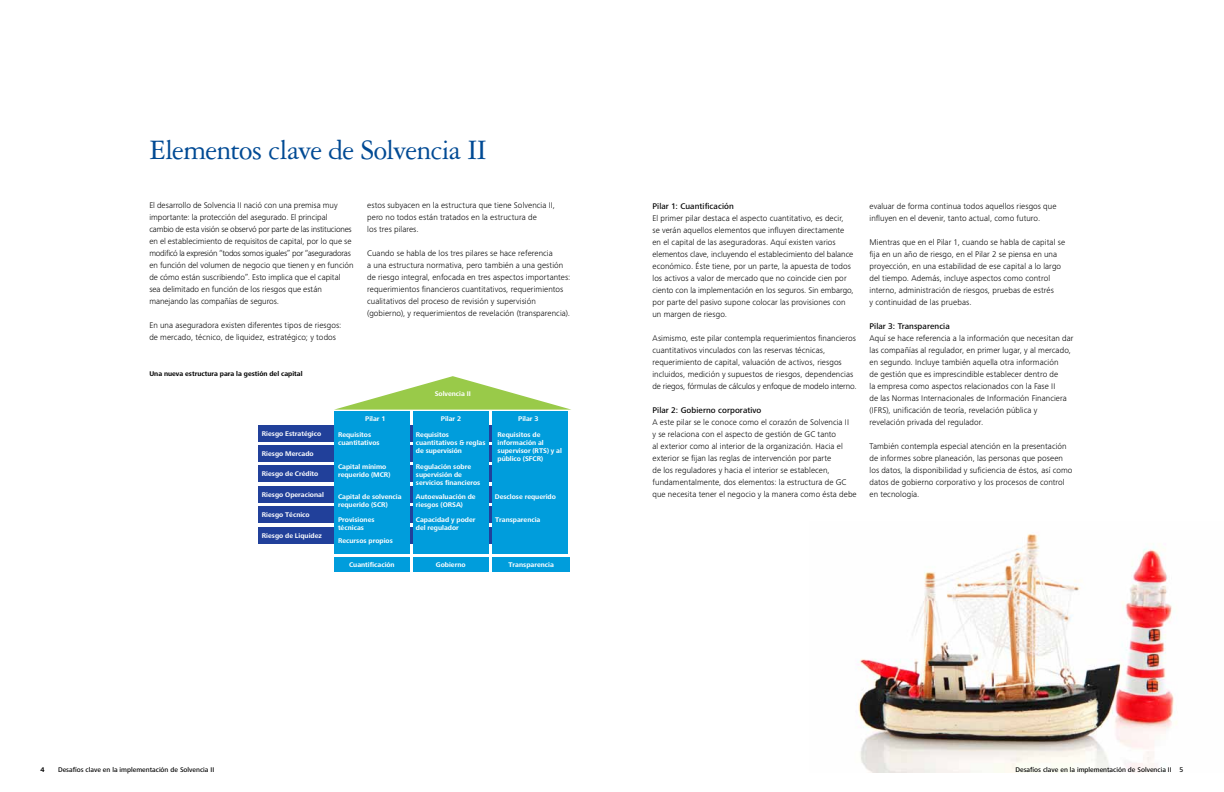
<style>
.page{position:relative;width:1224px;height:792px;background:#fff}
.page>*{position:absolute;margin:0;border:0;box-sizing:border-box;transform-origin:0 0}
.t1{font:30px "Garamond 3 LT Std";letter-spacing:-.03em;color:#004a94}
.t2{font:300 8.5px/12px "Frutiger Next Pro";letter-spacing:.005em;color:#000}
.t3{font:500 8.5px "Frutiger Next Pro";letter-spacing:.01em;color:#000}
.t4{font:700 7px/8px "Frutiger Next Pro";color:#fff}
.t5{font:500 7px "Frutiger Next Pro";color:#000}
.t6{font:700 7px "Frutiger Next Pro";color:#000}
</style>
<div class="page">
<div style="left:258px;top:425px;width:309px;height:16px;background:#21409a"></div>
<div style="left:258px;top:466px;width:309px;height:16px;background:#21409a"></div>
<div style="left:258px;top:486px;width:309px;height:17px;background:#21409a"></div>
<div style="left:258px;top:507px;width:309px;height:16px;background:#21409a"></div>
<div style="left:258px;top:527px;width:309px;height:16px;background:#21409a"></div>
<div style="left:258px;top:445px;width:309px;height:17px;background:#21409a"></div>
<img style="left:858px;top:534px;width:319px;height:238px">
<div style="left:334px;top:557px;width:76px;height:15px;background:#009ddc"></div>
<div style="left:413px;top:557px;width:76px;height:15px;background:#009ddc"></div>
<div style="left:492px;top:557px;width:78px;height:15px;background:#009ddc"></div>
<div style="left:334px;top:412px;width:76px;height:142px;background:#009ddc"></div>
<div style="left:413px;top:412px;width:76px;height:142px;background:#009ddc"></div>
<div style="left:492px;top:412px;width:76px;height:142px;background:#009ddc"></div>
<svg style="left:334px;top:376px;width:237px;height:34px"></svg>
<h1 class="t1" style="left:149px;top:133px;width:339px">Elementos clave de Solvencia II</h1>
<p class="t2" style="left:149px;top:199px;width:206px">El desarrollo de Solvencia II nació con una premisa muy importante: la protección del asegurado. El principal cambio de esta visión se observó por parte de las instituciones en el establecimiento de requisitos de capital, por lo que se modificó la expresión “todos somos iguales” por “aseguradoras en función del volumen de negocio que tienen y en función de cómo están suscribiendo”. Esto implica que el capital sea delimitado en función de los riesgos que están manejando las compañías de seguros.</p>
<p class="t2" style="left:149px;top:319px;width:194px">En una aseguradora existen diferentes tipos de riesgos: de mercado, técnico, de liquidez, estratégico; y todos</p>
<p class="t6" style="left:149px;top:370px;width:155px">Una nueva estructura para la gestión del capital</p>
<p class="t2" style="left:367px;top:199px;width:190px">estos subyacen en la estructura que tiene Solvencia II, pero no todos están tratados en la estructura de<br>los tres pilares.</p>
<p class="t2" style="left:367px;top:247px;width:205px">Cuando se habla de los tres pilares se hace referencia<br>a una estructura normativa, pero también a una gestión de riesgo integral, enfocada en tres aspectos importantes: requerimientos financieros cuantitativos, requerimientos cualitativos del proceso de revisión y supervisión (gobierno), y requerimientos de revelación (transparencia).</p>
<p class="t4" style="left:435px;top:390px;width:38px">Solvencia II</p>
<p class="t4" style="left:365px;top:414px;width:22px">Pilar 1</p>
<p class="t4" style="left:441px;top:414px;width:22px">Pilar 2</p>
<p class="t4" style="left:518px;top:414px;width:22px">Pilar 3</p>
<p class="t4" style="left:262px;top:429px;width:61px">Riesgo Estratégico</p>
<p class="t4" style="left:262px;top:470px;width:58px">Riesgo de Crédito</p>
<p class="t4" style="left:262px;top:491px;width:63px">Riesgo Operacional</p>
<p class="t4" style="left:262px;top:511px;width:49px">Riesgo Técnico</p>
<p class="t4" style="left:262px;top:531px;width:61px">Riesgo de Liquidez</p>
<p class="t4" style="left:262px;top:450px;width:53px">Riesgo Mercado</p>
<p class="t4" style="left:338px;top:430px;width:43px">Requisitos cuantitativos</p>
<p class="t4" style="left:416px;top:430px;width:71px">Requisitos cuantitativos &amp; reglas de supervisión</p>
<p class="t4" style="left:498px;top:430px;width:66px">Requisitos de información al supervisor (RTS) y al público (SFCR)</p>
<p class="t4" style="left:495px;top:493px;width:63px">Desclose requerido</p>
<p class="t4" style="left:495px;top:515px;width:47px">Transparencia</p>
<p class="t4" style="left:509px;top:561px;width:47px">Transparencia</p>
<p class="t4" style="left:416px;top:463px;width:66px">Regulación sobre supervisión de servicios financieros</p>
<p class="t4" style="left:416px;top:493px;width:61px">Autoevaluación de riesgos (ORSA)</p>
<p class="t4" style="left:416px;top:515px;width:61px">Capacidad y poder del regulador</p>
<p class="t4" style="left:338px;top:463px;width:54px">Capital mínimo requerido (MCR)</p>
<p class="t4" style="left:338px;top:493px;width:65px">Capital de solvencia requerido (SCR)</p>
<p class="t4" style="left:338px;top:515px;width:38px">Provisiones técnicas</p>
<p class="t4" style="left:338px;top:537px;width:56px">Recursos propios</p>
<p class="t4" style="left:349px;top:560px;width:47px">Cuantificación</p>
<p class="t4" style="left:436px;top:560px;width:31px">Gobierno</p>
<p class="t3" style="left:652px;top:201px;width:83px">Pilar 1: Cuantificación</p>
<p class="t2" style="left:652px;top:212px;width:203px">El primer pilar destaca el aspecto cuantitativo, es decir,<br>se verán aquellos elementos que influyen directamente en el capital de las aseguradoras. Aquí existen varios elementos clave, incluyendo el establecimiento del balance económico. Éste tiene, por un parte, la apuesta de todos los activos a valor de mercado que no coincide cien por ciento con la implementación en los seguros. Sin embargo, por parte del pasivo supone colocar las provisiones con un margen de riesgo.</p>
<p class="t2" style="left:652px;top:332px;width:206px">Asimismo, este pilar contempla requerimientos financieros cuantitativos vinculados con las reservas técnicas, requerimiento de capital, valuación de activos, riesgos incluidos, medición y supuestos de riesgos, dependencias de riegos, fórmulas de cálculos y enfoque de modelo interno.</p>
<p class="t3" style="left:652px;top:405px;width:110px">Pilar 2: Gobierno corporativo</p>
<p class="t2" style="left:652px;top:416px;width:206px">A este pilar se le conoce como el corazón de Solvencia II<br>y se relaciona con el aspecto de gestión de GC tanto<br>al exterior como al interior de la organización. Hacia el exterior se fijan las reglas de intervención por parte<br>de los reguladores y hacia el interior se establecen, fundamentalmente, dos elementos: la estructura de GC que necesita tener el negocio y la manera como ésta debe</p>
<p class="t2" style="left:870px;top:200px;width:188px">evaluar de forma continua todos aquellos riesgos que influyen en el devenir, tanto actual, como futuro.</p>
<p class="t2" style="left:870px;top:236px;width:197px">Mientras que en el Pilar 1, cuando se habla de capital se fija en un año de riesgo, en el Pilar 2 se piensa en una proyección, en una estabilidad de ese capital a lo largo del tiempo. Además, incluye aspectos como control interno, administración de riesgos, pruebas de estrés<br>y continuidad de las pruebas.</p>
<p class="t3" style="left:870px;top:321px;width:82px">Pilar 3: Transparencia</p>
<p class="t2" style="left:870px;top:332px;width:205px">Aquí se hace referencia a la información que necesitan dar las compañías al regulador, en primer lugar, y al mercado, en segundo. Incluye también aquella otra información<br>de gestión que es imprescindible establecer dentro de<br>la empresa como aspectos relacionados con la Fase II<br>de las Normas Internacionales de Información Financiera (IFRS), unificación de teoría, revelación pública y revelación privada del regulador.</p>
<p class="t2" style="left:870px;top:440px;width:204px">También contempla especial atención en la presentación de informes sobre planeación, las personas que poseen los datos, la disponibilidad y suficiencia de éstos, así como datos de gobierno corporativo y los procesos de control en tecnología.</p>
<p class="t6" style="left:41px;top:765px;width:6px">4</p>
<p class="t5" style="left:58px;top:765px;width:158px">Desafíos clave en la implementación de Solvencia II</p>
<p class="t5" style="left:1015px;top:765px;width:170px">Desafíos clave en la implementación de Solvencia II 5</p>
</div>
